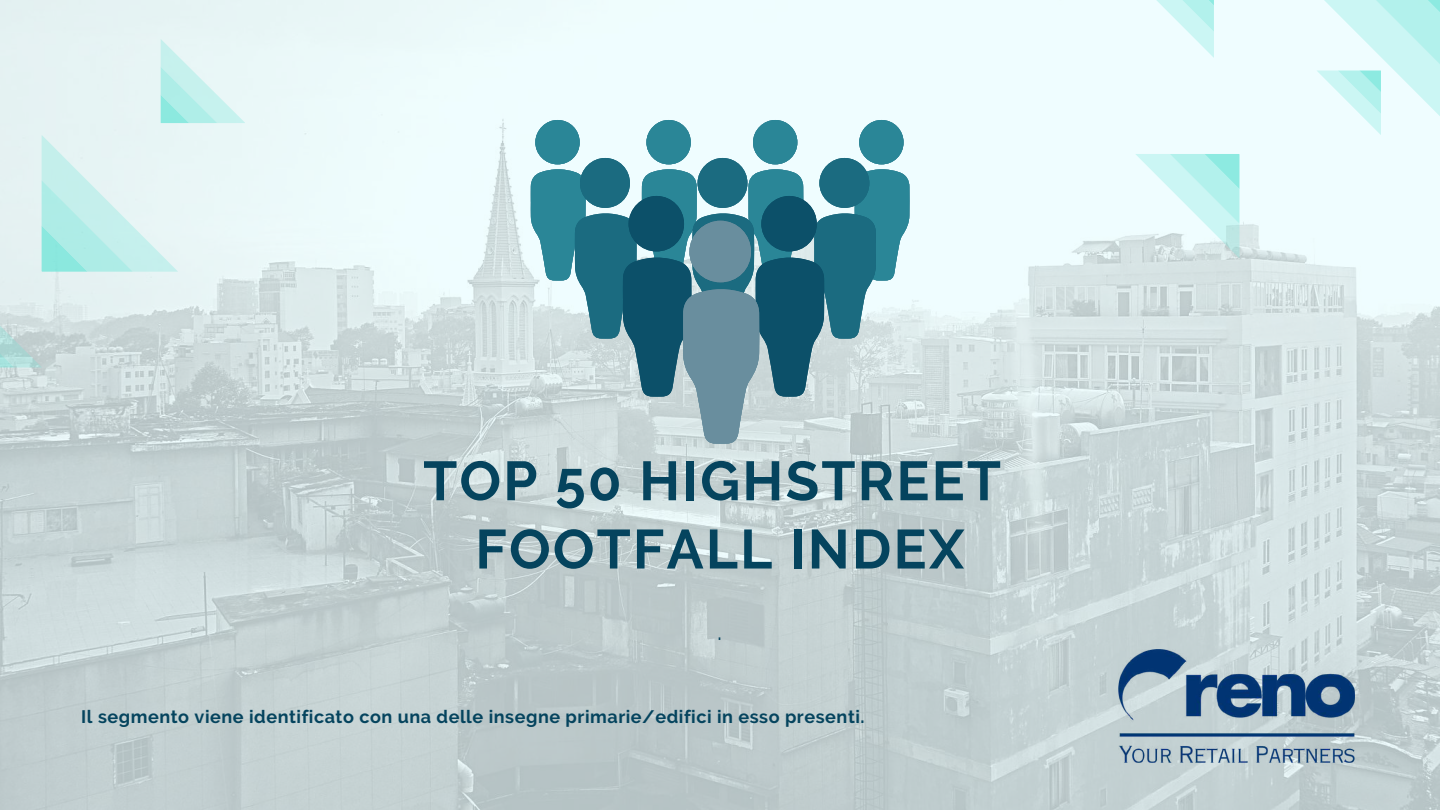
<style>
.page{position:relative;width:1440px;height:810px;background:#fff}
.page>*{position:absolute;margin:0;border:0;box-sizing:border-box;transform-origin:0 0}
.t1{font:700 55px/68.2px "Raleway";letter-spacing:.04em;color:#05445e;text-align:center}
.t2{font:26.5px "Raleway";color:#05445e}
.t3{font:700 18px "Raleway";letter-spacing:.03em;color:#05445e}
</style>
<div class="page">
<img style="left:0;top:0;width:1440px;height:810px">
<svg style="left:0;top:284px;width:41px;height:84px;background:#cce0e0"></svg>
<svg style="left:161px;top:39px;width:84px;height:84px;background:#d0f2f0"></svg>
<svg style="left:42px;top:135px;width:136px;height:137px;background:#cef0ee"></svg>
<svg style="left:1135px;top:0;width:79px;height:58px"></svg>
<svg style="left:1135px;top:154px;width:104px;height:104px"></svg>
<svg style="left:1303px;top:0;width:137px;height:135px"></svg>
<svg style="left:531px;top:120px;width:379px;height:324px;background:#77a5b1"></svg>
<div style="left:689px;top:221px;width:62px;height:62px;background:#698e9e;border-radius:50%"></div>
<img style="left:1118px;top:649px;width:237px;height:114px">
<h1 class="t1" style="left:423px;top:447px;width:579px">TOP 50 HIGHSTREET<br>FOOTFALL INDEX</h1>
<h2 class="t2" style="left:717px;top:616px;width:7px">.</h2>
<p class="t3" style="left:81px;top:706px;width:785px">Il segmento viene identificato con una delle insegne primarie/edifici in esso presenti.</p>
</div>
